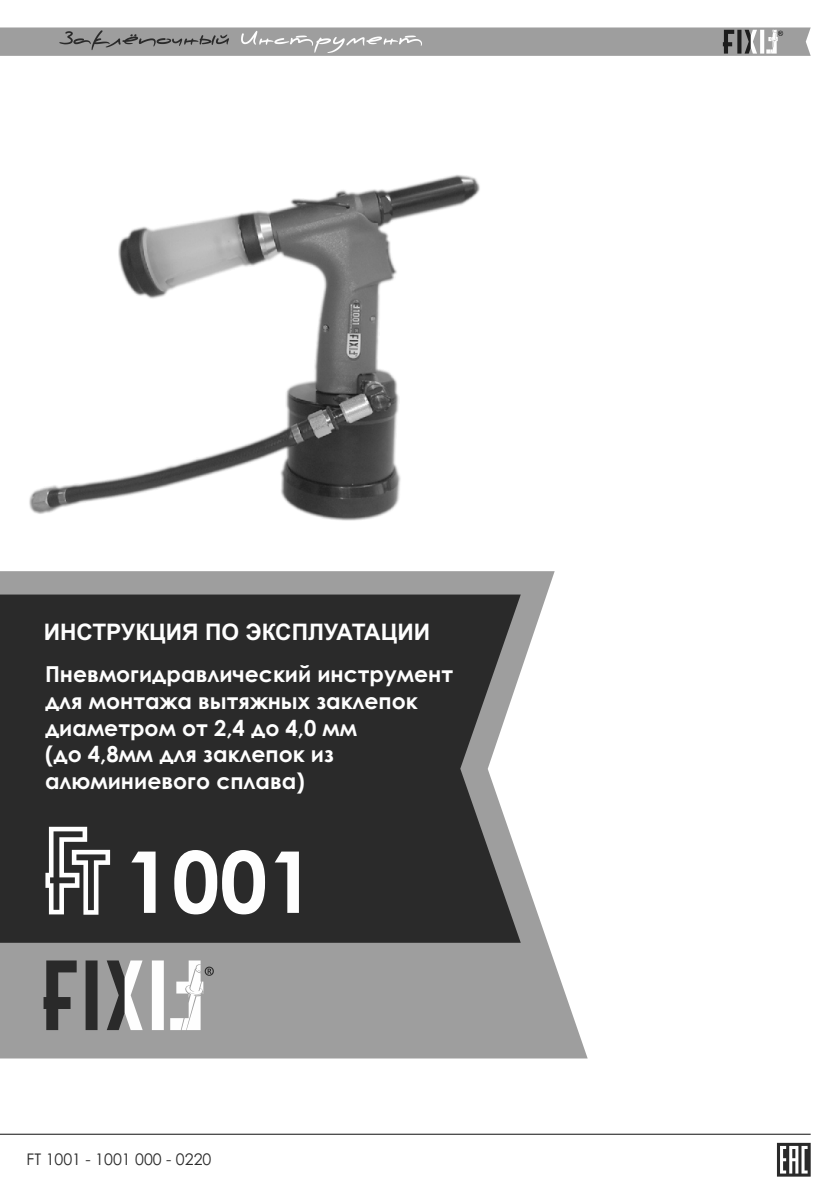
<style>
.page{position:relative;width:838px;height:1191px;background:#fff}
.page>*{position:absolute;margin:0;border:0;box-sizing:border-box;transform-origin:0 0}
.t1{font:700 85.4px "Century Gothic";color:#fefefe}
.t2{font:700 22.8px "Arial";color:#fefefe}
.t3{font:700 22px/26.6px "Century Gothic";color:#fefefe}
.t4{font:16px "Century Gothic";color:#2a2a2a}
</style>
<div class="page">
<svg style="left:0;top:571px;width:588px;height:487px;fill:#9e9e9e"></svg>
<svg style="left:44px;top:960px;width:170px;height:69px"></svg>
<hr style="left:0;top:1133px;width:811px;height:1px;background:#2a2a2a">
<div style="left:0;top:594px;width:521px;height:348px;background:#2a2a2a"></div>
<svg style="left:777px;top:1142px;width:34px;height:34px"></svg>
<svg style="left:45px;top:826px;width:65px;height:88px"></svg>
<img style="left:29px;top:174px;width:451px;height:347px">
<svg style="left:0;top:27px;width:811px;height:29px;background:#9f9f9f"></svg>
<p class="t2" style="left:44px;top:622px;width:388px">ИНСТРУКЦИЯ ПО ЭКСПЛУАТАЦИИ</p>
<p class="t3" style="left:45px;top:662px;width:410px">Пневмогидравлический инструмент для монтажа вытяжных заклепок диаметром от 2,4 до 4,0 мм<br>(до 4,8мм для заклепок из алюминиевого сплава)</p>
<h1 class="t1" style="left:124px;top:848px;width:193px">1001</h1>
<p class="t4" style="left:27px;top:1152px;width:186px">FT 1001 - 1001 000 - 0220</p>
</div>
